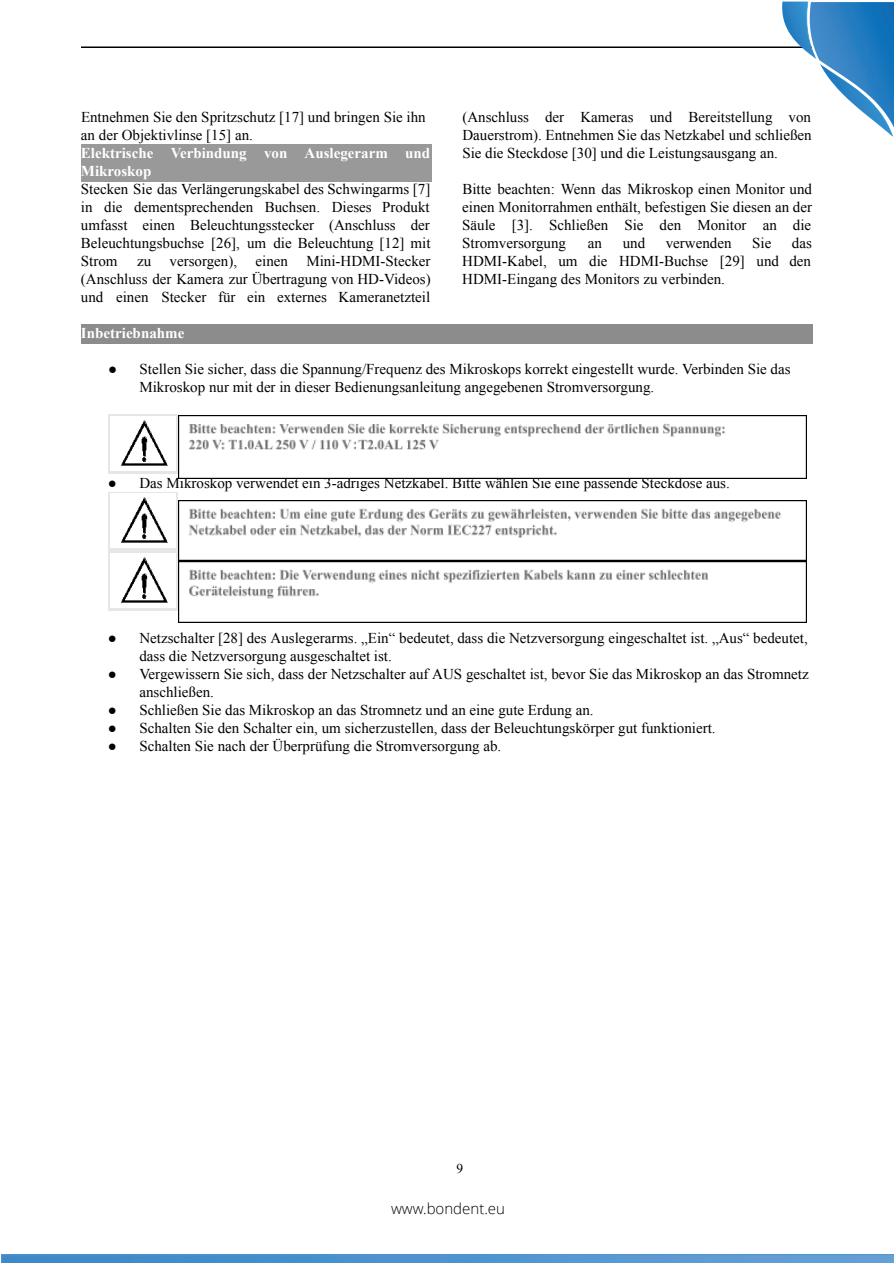
<style>
.page{position:relative;width:894px;height:1263px;background:#fff}
.page>*{position:absolute;margin:0;border:0;box-sizing:border-box;transform-origin:0 0}
.t1{font:15px/18px "Times New Roman";color:#000;text-align:justify}
.t2{font:700 15px/18px "Times New Roman";color:#fff}
.t3{font:300 15px "Open Sans";color:#000001}
.t4{font:13.5px "Times New Roman";color:#000}
.s1{font-family:"Arial"}
</style>
<div class="page">
<hr style="left:81px;top:47px;width:731px;height:1px;background:#000">
<div style="left:81px;top:144px;width:351px;height:20px;background:#999"></div>
<div style="left:81px;top:162px;width:351px;height:20px;background:#999"></div>
<div style="left:81px;top:324px;width:732px;height:20px;background:#8c8c8c"></div>
<div style="left:108px;top:414px;width:70px;height:60px;background:linear-gradient(to right,#f3f3f3,#f1f1f1)"></div>
<div style="left:108px;top:492px;width:70px;height:59px;background:linear-gradient(to right,#e6e6e6,#e6e6e6)"></div>
<div style="left:108px;top:551px;width:70px;height:60px;background:linear-gradient(to right,#f3f3f3,#f1f1f1)"></div>
<img style="left:110px;top:416px;width:66px;height:54px">
<img style="left:110px;top:494px;width:66px;height:54px">
<img style="left:110px;top:554px;width:66px;height:54px">
<img style="left:179px;top:415px;width:628px;height:63px">
<img style="left:179px;top:501px;width:628px;height:121px">
<svg style="left:1px;top:1254px;width:893px;height:9px;background:#4f94cf"></svg>
<img style="left:882px;top:128px;width:11px;height:9px">
<img style="left:781px;top:1px;width:28px;height:52px">
<img style="left:808px;top:2px;width:86px;height:126px">
<p class="t1" style="left:81px;top:108px;width:346px">Entnehmen Sie den Spritzschutz [17] und bringen Sie ihn an der Objektivlinse [15] an.</p>
<p class="t2" style="left:81px;top:144px;width:351px">Elektrische Verbindung von Auslegerarm und<br>Mikroskop</p>
<p class="t1" style="left:81px;top:180px;width:351px">Stecken Sie das Verlängerungskabel des Schwingarms [7] in die dementsprechenden Buchsen. Dieses Produkt umfasst einen Beleuchtungsstecker (Anschluss der Beleuchtungsbuchse [26], um die Beleuchtung [12] mit Strom</p>
<p class="t1" style="left:81px;top:252px;width:351px;text-indent:56px">zu versorgen), einen Mini-HDMI-Stecker (Anschluss der Kamera zur Übertragung von HD-Videos) und einen Stecker für ein externes Kameranetzteil</p>
<p class="t1" style="left:462px;top:108px;width:351px">(Anschluss der Kameras und Bereitstellung von Dauerstrom). Entnehmen Sie das Netzkabel und schließen Sie die Steckdose [30] und die Leistungsausgang an.</p>
<p class="t1" style="left:462px;top:180px;width:351px">Bitte beachten: Wenn das Mikroskop einen Monitor und einen Monitorrahmen enthält, befestigen Sie diesen an der Säule [3]. Schließen Sie den Monitor an die Stromversorgung</p>
<p class="t1" style="left:462px;top:234px;width:351px;text-indent:330px">das HDMI-Kabel, um die HDMI-Buchse [29] und den HDMI-Eingang des Monitors zu verbinden.</p>
<p class="t1" style="left:588px;top:234px;width:16px">an</p>
<p class="t1" style="left:623px;top:234px;width:24px">und</p>
<p class="t1" style="left:666px;top:234px;width:67px">verwenden</p>
<p class="t1" style="left:752px;top:234px;width:21px">Sie</p>
<p class="t2" style="left:81px;top:324px;width:105px">Inbetriebnahme</p>
<p class="t1" style="left:139px;top:360px;width:653px;text-indent:-31px"><span class="s1">●</span> Stellen Sie sicher, dass die Spannung/Frequenz des Mikroskops korrekt eingestellt wurde. Verbinden Sie das<br>Mikroskop nur mit der in dieser Bedienungsanleitung angegebenen Stromversorgung.</p>
<p class="t1" style="left:108px;top:474px;width:623px"><span class="s1">●</span> Das Mikroskop verwendet ein 3-adriges Netzkabel. Bitte wählen Sie eine passende Steckdose aus.</p>
<p class="t1" style="left:139px;top:629px;width:670px;text-indent:-31px"><span class="s1">●</span> Netzschalter [28] des Auslegerarms. „Ein“ bedeutet, dass die Netzversorgung eingeschaltet ist. „Aus“ bedeutet, dass die Netzversorgung ausgeschaltet ist.</p>
<p class="t1" style="left:139px;top:665px;width:671px;text-indent:-32px"><span class="s1">●</span> Vergewissern Sie sich, dass der Netzschalter auf AUS geschaltet ist, bevor Sie das Mikroskop an das Stromnetz anschließen.</p>
<p class="t1" style="left:108px;top:701px;width:487px"><span class="s1">●</span> Schließen Sie das Mikroskop an das Stromnetz und an eine gute Erdung an.</p>
<p class="t1" style="left:108px;top:719px;width:609px"><span class="s1">●</span> Schalten Sie den Schalter ein, um sicherzustellen, dass der Beleuchtungskörper gut funktioniert.</p>
<p class="t1" style="left:108px;top:737px;width:395px"><span class="s1">●</span> Schalten Sie nach der Überprüfung die Stromversorgung ab.</p>
<p class="t4" style="left:457px;top:1160px;width:8px">9</p>
<p class="t3" style="left:391px;top:1198px;width:115px">www.bondent.eu</p>
</div>
